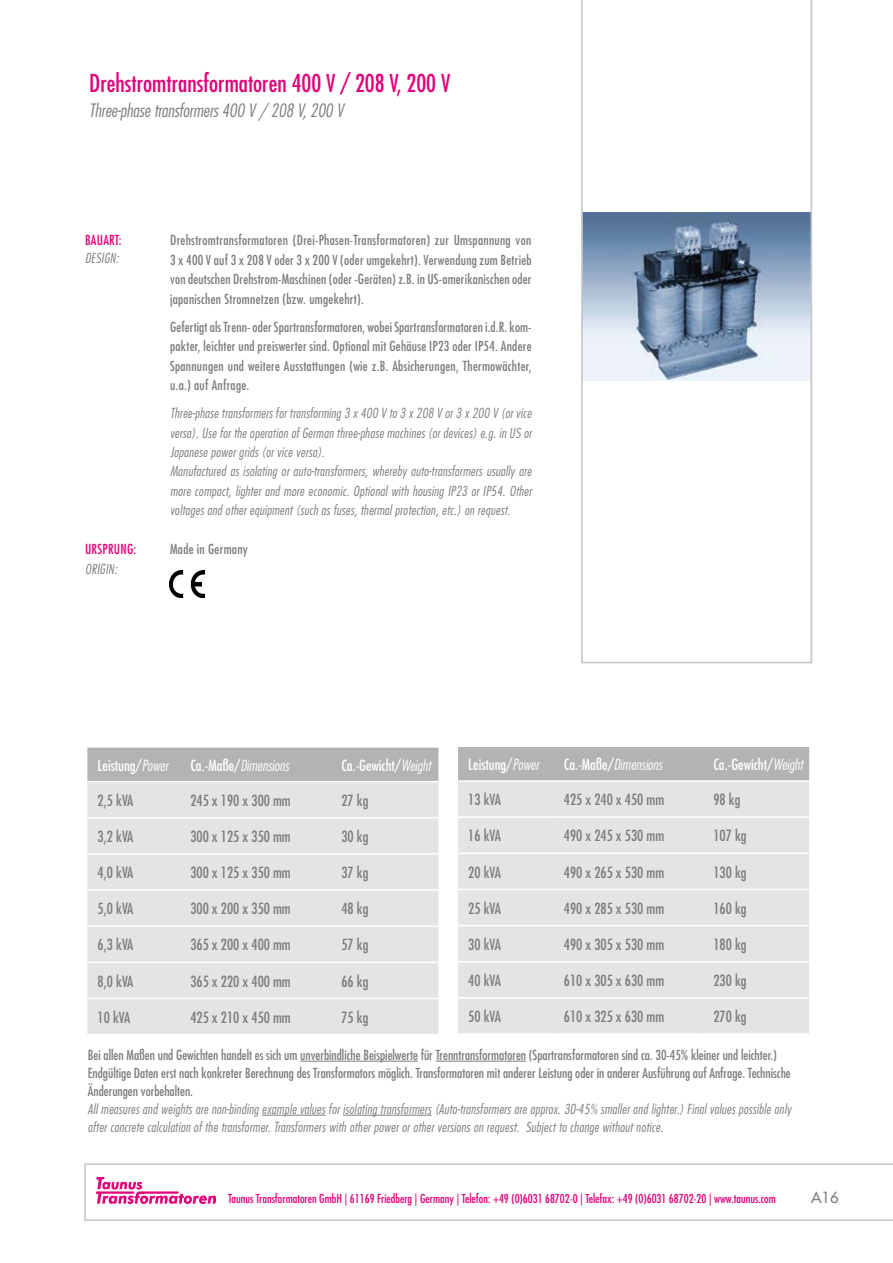
<style>
.page{position:relative;width:893px;height:1263px;background:#fff}
.page>*{position:absolute;margin:0;border:0;box-sizing:border-box;transform-origin:0 0}
.t1{font:condensed 24px "Futura Std";color:#e2007a}
.t2{font:italic 300 condensed 18px "Futura Std";color:#7b7c7e}
.t3{font:condensed 15px "Futura Std";color:#7b7c7e}
.t4{font:condensed 15px "Futura Std";color:#fff}
.t5{font:italic 300 condensed 15px "Futura Std";color:#fff}
.t6{font:500 15px "Futura Std";color:#7b7c7e}
.t7{font:condensed 13.5px/19.5px "Futura Std";color:#7b7c7e;text-align:justify}
.t8{font:italic 300 condensed 13.5px/19.5px "Futura Std";letter-spacing:.02em;color:#7b7c7e}
.t9{font:condensed 13.5px "Futura Std";letter-spacing:.02em;color:#e2007a}
.t10{font:condensed 13.5px "Futura Std";letter-spacing:.02em;color:#7b7c7e}
.t11{font:condensed 12px "Futura Std";color:#e2007a}
.s1{font-weight:300;font-style:italic}
.s2{font-weight:400;font-style:normal}
</style>
<div class="page">
<svg style="left:84px;top:1163px;width:809px;height:58px"></svg>
<img style="left:96px;top:1178px;width:120px;height:25px">
<hr style="left:300px;top:1061px;width:118px;height:1px;background:#7b7c7e">
<hr style="left:436px;top:1061px;width:90px;height:1px;background:#7b7c7e">
<hr style="left:262px;top:1115px;width:63px;height:1px;background:#7b7c7e">
<hr style="left:343px;top:1115px;width:89px;height:1px;background:#7b7c7e">
<svg style="left:581px;top:0;width:231px;height:663px"></svg>
<div style="left:87px;top:747px;width:351px;height:34px;background:#b1b3b4"></div>
<div style="left:87px;top:782px;width:351px;height:252px;background:#e3e4e5"></div>
<hr style="left:87px;top:817px;width:93px;height:1px;background:#fff">
<hr style="left:180px;top:817px;width:151px;height:1px;background:#fff">
<hr style="left:331px;top:817px;width:107px;height:1px;background:#fff">
<hr style="left:87px;top:853px;width:93px;height:2px;background:#fff">
<hr style="left:180px;top:853px;width:151px;height:2px;background:#fff">
<hr style="left:331px;top:853px;width:107px;height:2px;background:#fff">
<hr style="left:87px;top:889px;width:93px;height:2px;background:#fff">
<hr style="left:180px;top:889px;width:151px;height:2px;background:#fff">
<hr style="left:331px;top:889px;width:107px;height:2px;background:#fff">
<hr style="left:87px;top:925px;width:93px;height:2px;background:#fff">
<hr style="left:180px;top:925px;width:151px;height:2px;background:#fff">
<hr style="left:331px;top:925px;width:107px;height:2px;background:#fff">
<hr style="left:87px;top:961px;width:93px;height:2px;background:#fff">
<hr style="left:180px;top:961px;width:151px;height:2px;background:#fff">
<hr style="left:331px;top:961px;width:107px;height:2px;background:#fff">
<hr style="left:87px;top:998px;width:93px;height:1px;background:#fff">
<hr style="left:180px;top:998px;width:151px;height:1px;background:#fff">
<hr style="left:331px;top:998px;width:107px;height:1px;background:#fff">
<div style="left:458px;top:747px;width:351px;height:33px;background:#b1b3b4"></div>
<div style="left:458px;top:782px;width:351px;height:251px;background:#e3e4e5"></div>
<hr style="left:458px;top:816px;width:96px;height:2px;background:#fff">
<hr style="left:554px;top:816px;width:149px;height:2px;background:#fff">
<hr style="left:703px;top:816px;width:106px;height:2px;background:#fff">
<hr style="left:458px;top:852px;width:96px;height:2px;background:#fff">
<hr style="left:554px;top:852px;width:149px;height:2px;background:#fff">
<hr style="left:703px;top:852px;width:106px;height:2px;background:#fff">
<hr style="left:458px;top:889px;width:96px;height:1px;background:#fff">
<hr style="left:554px;top:889px;width:149px;height:1px;background:#fff">
<hr style="left:703px;top:889px;width:106px;height:1px;background:#fff">
<hr style="left:458px;top:925px;width:96px;height:1px;background:#fff">
<hr style="left:554px;top:925px;width:149px;height:1px;background:#fff">
<hr style="left:703px;top:925px;width:106px;height:1px;background:#fff">
<hr style="left:458px;top:961px;width:96px;height:1px;background:#fff">
<hr style="left:554px;top:961px;width:149px;height:1px;background:#fff">
<hr style="left:703px;top:961px;width:106px;height:1px;background:#fff">
<hr style="left:458px;top:997px;width:96px;height:2px;background:#fff">
<hr style="left:554px;top:997px;width:149px;height:2px;background:#fff">
<hr style="left:703px;top:997px;width:106px;height:2px;background:#fff">
<img style="left:169px;top:571px;width:35px;height:26px">
<h1 class="t1" style="left:89px;top:69px;width:362px">Drehstromtransformatoren 400 V / 208 V, 200 V</h1>
<h2 class="t2" style="left:89px;top:100px;width:256px">Three-phase transformers 400 V / 208 V, 200 V</h2>
<p class="t9" style="left:85px;top:232px;width:38px">BAUART:</p>
<p class="t7" style="left:170px;top:230px;width:363px">Drehstromtransformatoren (Drei-Phasen-Transformatoren) zur Umspannung von 3 x 400 V auf 3 x 208 V oder 3 x 200 V (oder umgekehrt). Verwendung zum Betrieb von deutschen Drehstrom-Maschinen (oder -Geräten) z.B. in US-amerikanischen oder japanischen Stromnetzen (bzw. umgekehrt).</p>
<p class="t7" style="left:170px;top:317px;width:363px">Gefertigt als Trenn- oder Spartransformatoren, wobei Spartransformatoren i.d.R. kom&shy;pakter, leichter und preiswerter sind. Optional mit Gehäuse IP23 oder IP54. Andere Spannungen und weitere Ausstattungen (wie z.B. Absicherungen, Thermowächter, u.a.) auf Anfrage.</p>
<p class="t8" style="left:170px;top:404px;width:363px">Three-phase transformers for transforming 3 x 400 V to 3 x 208 V or 3 x 200 V (or vice versa). Use for the operation of German three-phase machines (or devices) e.g. in US or Japanese power grids (or vice versa).<br>Manufactured as isolating or auto-transformers, whereby auto-transformers usually are more compact, lighter and more economic. Optional with housing IP23 or IP54. Other voltages and other equipment (such as fuses, thermal protection, etc.) on request.</p>
<p class="t9" style="left:85px;top:541px;width:53px">URSPRUNG:</p>
<p class="t10" style="left:170px;top:541px;width:79px">Made in Germany</p>
<p class="t8" style="left:85px;top:249px;width:35px">DESIGN:</p>
<p class="t8" style="left:85px;top:560px;width:34px">ORIGIN:</p>
<p class="t4" style="left:98px;top:756px;width:72px">Leistung/<span class="s1">Power</span></p>
<p class="t5" style="left:190px;top:756px;width:100px"><span class="s2">Ca.-Maße/</span>Dimensions</p>
<p class="t4" style="left:341px;top:756px;width:91px">Ca.-Gewicht/<span class="s1">Weight</span></p>
<p class="t3" style="left:98px;top:791px;width:37px">2,5 kVA</p>
<p class="t3" style="left:190px;top:791px;width:102px">245 x 190 x 300 mm</p>
<p class="t3" style="left:341px;top:791px;width:29px">27 kg</p>
<p class="t3" style="left:98px;top:827px;width:37px">3,2 kVA</p>
<p class="t3" style="left:190px;top:827px;width:102px">300 x 125 x 350 mm</p>
<p class="t3" style="left:341px;top:827px;width:29px">30 kg</p>
<p class="t3" style="left:98px;top:864px;width:37px">4,0 kVA</p>
<p class="t3" style="left:190px;top:864px;width:102px">300 x 125 x 350 mm</p>
<p class="t3" style="left:341px;top:864px;width:29px">37 kg</p>
<p class="t3" style="left:98px;top:900px;width:37px">5,0 kVA</p>
<p class="t3" style="left:190px;top:900px;width:102px">300 x 200 x 350 mm</p>
<p class="t3" style="left:341px;top:900px;width:29px">48 kg</p>
<p class="t3" style="left:98px;top:936px;width:37px">6,3 kVA</p>
<p class="t3" style="left:190px;top:936px;width:102px">365 x 200 x 400 mm</p>
<p class="t3" style="left:341px;top:936px;width:29px">57 kg</p>
<p class="t3" style="left:98px;top:972px;width:37px">8,0 kVA</p>
<p class="t3" style="left:190px;top:972px;width:102px">365 x 220 x 400 mm</p>
<p class="t3" style="left:341px;top:972px;width:29px">66 kg</p>
<p class="t3" style="left:98px;top:1008px;width:34px">10 kVA</p>
<p class="t3" style="left:190px;top:1008px;width:102px">425 x 210 x 450 mm</p>
<p class="t3" style="left:341px;top:1008px;width:29px">75 kg</p>
<p class="t4" style="left:468px;top:756px;width:72px">Leistung/<span class="s1">Power</span></p>
<p class="t5" style="left:564px;top:756px;width:100px"><span class="s2">Ca.-Maße/</span>Dimensions</p>
<p class="t4" style="left:713px;top:756px;width:91px">Ca.-Gewicht/<span class="s1">Weight</span></p>
<p class="t3" style="left:468px;top:791px;width:34px">13 kVA</p>
<p class="t3" style="left:564px;top:791px;width:102px">425 x 240 x 450 mm</p>
<p class="t3" style="left:713px;top:791px;width:29px">98 kg</p>
<p class="t3" style="left:468px;top:827px;width:34px">16 kVA</p>
<p class="t3" style="left:564px;top:827px;width:102px">490 x 245 x 530 mm</p>
<p class="t3" style="left:713px;top:827px;width:35px">107 kg</p>
<p class="t3" style="left:468px;top:863px;width:34px">20 kVA</p>
<p class="t3" style="left:564px;top:863px;width:102px">490 x 265 x 530 mm</p>
<p class="t3" style="left:713px;top:863px;width:35px">130 kg</p>
<p class="t3" style="left:468px;top:899px;width:34px">25 kVA</p>
<p class="t3" style="left:564px;top:899px;width:102px">490 x 285 x 530 mm</p>
<p class="t3" style="left:713px;top:899px;width:35px">160 kg</p>
<p class="t3" style="left:468px;top:935px;width:34px">30 kVA</p>
<p class="t3" style="left:564px;top:935px;width:102px">490 x 305 x 530 mm</p>
<p class="t3" style="left:713px;top:935px;width:35px">180 kg</p>
<p class="t3" style="left:468px;top:971px;width:34px">40 kVA</p>
<p class="t3" style="left:564px;top:971px;width:102px">610 x 305 x 630 mm</p>
<p class="t3" style="left:713px;top:971px;width:35px">230 kg</p>
<p class="t3" style="left:468px;top:1007px;width:34px">50 kVA</p>
<p class="t3" style="left:564px;top:1007px;width:102px">610 x 325 x 630 mm</p>
<p class="t3" style="left:713px;top:1007px;width:35px">270 kg</p>
<p class="t7" style="left:88px;top:1046px;width:704px;line-height:18px;text-align:left">Bei allen Maßen und Gewichten handelt es sich um unverbindliche Beispielwerte für Trenntransformatoren (Spartransformatoren sind ca. 30-45% kleiner und leichter.)<br>Endgültige Daten erst nach konkreter Berechnung des Transformators möglich. Transformatoren mit anderer Leistung oder in anderer Ausführung auf Anfrage. Technische<br>Änderungen vorbehalten.</p>
<p class="t8" style="left:88px;top:1100px;width:705px;line-height:18px">All measures and weights are non-binding example values for isolating transformers (Auto-transformers are approx. 30-45% smaller and lighter.) Final values possible only after concrete calculation of the transformer. Transformers with other power or other versions on request. Subject to change without notice.</p>
<p class="t11" style="left:228px;top:1191px;width:549px">Taunus Transformatoren GmbH | 61169 Friedberg | Germany | Telefon: +49 (0)6031 68702-0 | Telefax: +49 (0)6031 68702-20 | www.taunus.com</p>
<p class="t6" style="left:811px;top:1188px;width:29px">A16</p>
</div>
